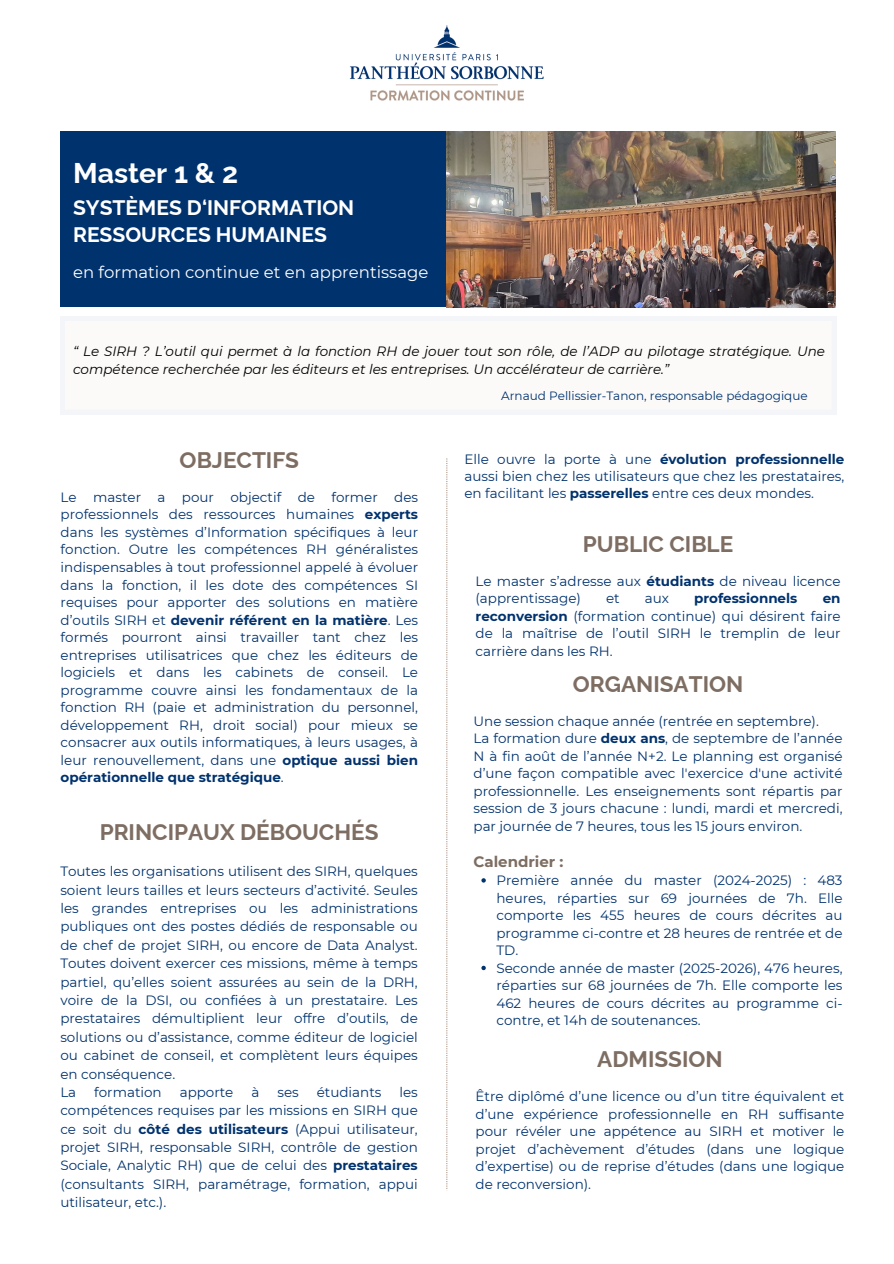
<style>
.page{position:relative;width:894px;height:1264px;background:#fff}
.page>*{position:absolute;margin:0;border:0;box-sizing:border-box;transform-origin:0 0}
.t1{font:700 28.5px "Raleway";color:#fff}
.t2{font:700 22.5px "Raleway";color:#7d6d62}
.t3{font:700 21px/27px "Raleway";color:#fff}
.t4{font:16.5px "Montserrat";color:#fff}
.t5{font:700 15px "Montserrat";color:#7d6d62}
.t6{font:13.5px/17.5px "Montserrat";color:#00326e;text-align:justify}
.t7{font:italic 13.5px/18px "Montserrat";color:#000}
.t8{font:700 13.5px "Montserrat";color:#00326e}
.t9{font:12px "Montserrat";color:#00326e}
.s1{font-weight:700}
</style>
<div class="page">
<div style="left:60px;top:131px;width:386px;height:176px;background:#00326e"></div>
<svg style="left:60px;top:316px;width:775px;height:98px"></svg>
<svg style="left:446px;top:458px;width:1px;height:731px"></svg>
<img style="left:350px;top:25px;width:194px;height:76px">
<img style="left:446px;top:131px;width:389px;height:176px">
<svg style="left:481px;top:878px;width:4px;height:4px"></svg>
<svg style="left:481px;top:965px;width:4px;height:5px"></svg>
<h1 class="t1" style="left:73px;top:156px;width:167px">Master 1 &amp; 2</h1>
<h3 class="t3" style="left:73px;top:194px;width:283px">SYSTÈMES D‘INFORMATION<br>RESSOURCES HUMAINES</h3>
<p class="t4" style="left:73px;top:262px;width:357px">en formation continue et en apprentissage</p>
<p class="t7" style="left:73px;top:342px;width:753px">“ Le SIRH ? L’outil qui permet à la fonction RH de jouer tout son rôle, de l’ADP au pilotage stratégique. Une compétence recherchée par les éditeurs et les entreprises. Un accélérateur de carrière.”</p>
<h2 class="t2" style="left:180px;top:446px;width:121px">OBJECTIFS</h2>
<p class="t6" style="left:61px;top:488px;width:359px">Le master a pour objectif de former des professionnels des ressources humaines <span class="s1">experts </span>dans les systèmes d’Information spécifiques à leur fonction. Outre les compétences RH généralistes indispensables à tout professionnel appelé à évoluer dans la fonction, il les dote des compétences SI requises pour apporter des solutions en matière d’outils SIRH et <span class="s1">devenir référent en la matière</span>. Les formés pourront ainsi travailler tant chez les entreprises utilisatrices que chez les éditeurs de logiciels et dans les cabinets de conseil. Le programme couvre ainsi les fondamentaux de la fonction RH (paie et administration du personnel, développement RH, droit social) pour mieux se consacrer aux outils informatiques, à leurs usages, à leur renouvellement, dans une <span class="s1">optique aussi bien opérationnelle que stratégique</span>.</p>
<h4 class="t2" style="left:100px;top:818px;width:280px">PRINCIPAUX DÉBOUCHÉS</h4>
<h1 class="t6" style="left:60px;top:862px;width:359px;line-height:18.5px;text-align:left">Toutes les organisations utilisent des SIRH, quelques soient leurs tailles et leurs secteurs d’activité. Seules les grandes entreprises ou les administrations publiques ont des postes dédiés de responsable ou de chef de projet SIRH, ou encore de Data Analyst.<br>Toutes doivent exercer ces missions, même à temps partiel, qu’elles soient assurées au sein de la DRH, voire de la DSI, ou confiées à un prestataire. Les prestataires démultiplient leur offre d’outils, de solutions ou d’assistance, comme éditeur de logiciel ou cabinet de conseil, et complètent leurs équipes en conséquence.<br>La</h1>
<h1 class="t6" style="left:94px;top:1083px;width:69px">formation</h1>
<h1 class="t6" style="left:180px;top:1083px;width:55px">apporte</h1>
<h1 class="t6" style="left:251px;top:1083px;width:9px">à</h1>
<h1 class="t6" style="left:277px;top:1083px;width:23px">ses</h1>
<h1 class="t6" style="left:317px;top:1083px;width:66px">étudiants</h1>
<h1 class="t6" style="left:60px;top:1082px;width:359px;line-height:18.5px;text-indent:339px">les compétences requises par les missions en SIRH que ce soit du <span class="s1">côté des utilisateurs</span> (Appui utilisateur, projet SIRH, responsable SIRH, contrôle de gestion Sociale, Analytic RH) que de celui des <span class="s1">prestataires </span>(consultants SIRH, paramétrage, formation, appui utilisateur, etc.).</h1>
<h4 class="t9" style="left:501px;top:388px;width:308px">Arnaud Pellissier-Tanon, responsable pédagogique</h4>
<h4 class="t6" style="left:464px;top:451px;width:381px;line-height:16.8px">Elle ouvre la porte à une <span class="s1">évolution professionnelle </span>aussi bien chez les utilisateurs que chez les prestataires, en facilitant les <span class="s1">passerelles</span> entre ces deux mondes.</h4>
<p class="t2" style="left:582px;top:530px;width:152px">PUBLIC CIBLE</p>
<h1 class="t6" style="left:475px;top:572px;width:366px">Le master s’adresse aux <span class="s1">étudiants</span> de niveau licence (apprentissage)</h1>
<h1 class="t6" style="left:606px;top:589px;width:15px">et</h1>
<h1 class="t6" style="left:644px;top:589px;width:26px">aux</h1>
<h1 class="t8" style="left:694px;top:590px;width:105px">professionnels</h1>
<h1 class="t6" style="left:475px;top:589px;width:366px;text-indent:347px"><span class="s1">en reconversion</span> (formation continue) qui désirent faire de la maîtrise de l’outil SIRH le tremplin de leur carrière dans les RH.</h1>
<h4 class="t2" style="left:572px;top:670px;width:172px">ORGANISATION</h4>
<h4 class="t6" style="left:473px;top:712px;width:370px;text-align:left">Une session chaque année (rentrée en septembre).<br>La formation dure <span class="s1">deux ans</span>, de septembre de l’année N à fin août de l’année N+2. Le planning est organisé d’une façon compatible avec l'exercice d'une activité professionnelle. Les enseignements sont répartis par session de 3 jours chacune : lundi, mardi et mercredi, par journée de 7 heures, tous les 15 jours environ.</h4>
<h1 class="t5" style="left:473px;top:852px;width:91px">Calendrier :</h1>
<h4 class="t6" style="left:496px;top:871px;width:347px">Première année du master (2024-2025) : 483 heures, réparties sur 69 journées de 7h. Elle comporte les 455 heures de cours décrites au programme ci-contre et 28 heures de rentrée et de TD.</h4>
<h1 class="t6" style="left:496px;top:959px;width:347px">Seconde année de master (2025-2026), 476 heures, réparties sur 68 journées de 7h. Elle comporte les 462 heures de cours décrites au programme ci&shy;contre, et 14h de soutenances.</h1>
<h1 class="t2" style="left:597px;top:1046px;width:127px">ADMISSION</h1>
<h4 class="t6" style="left:475px;top:1087px;width:370px">Être diplômé d’une licence ou d’un titre équivalent et d’une expérience professionnelle en RH suffisante pour révéler une appétence au SIRH et motiver le projet d’achèvement d’études (dans une logique d’expertise) ou de reprise d’études (dans une logique de reconversion).</h4>
</div>
